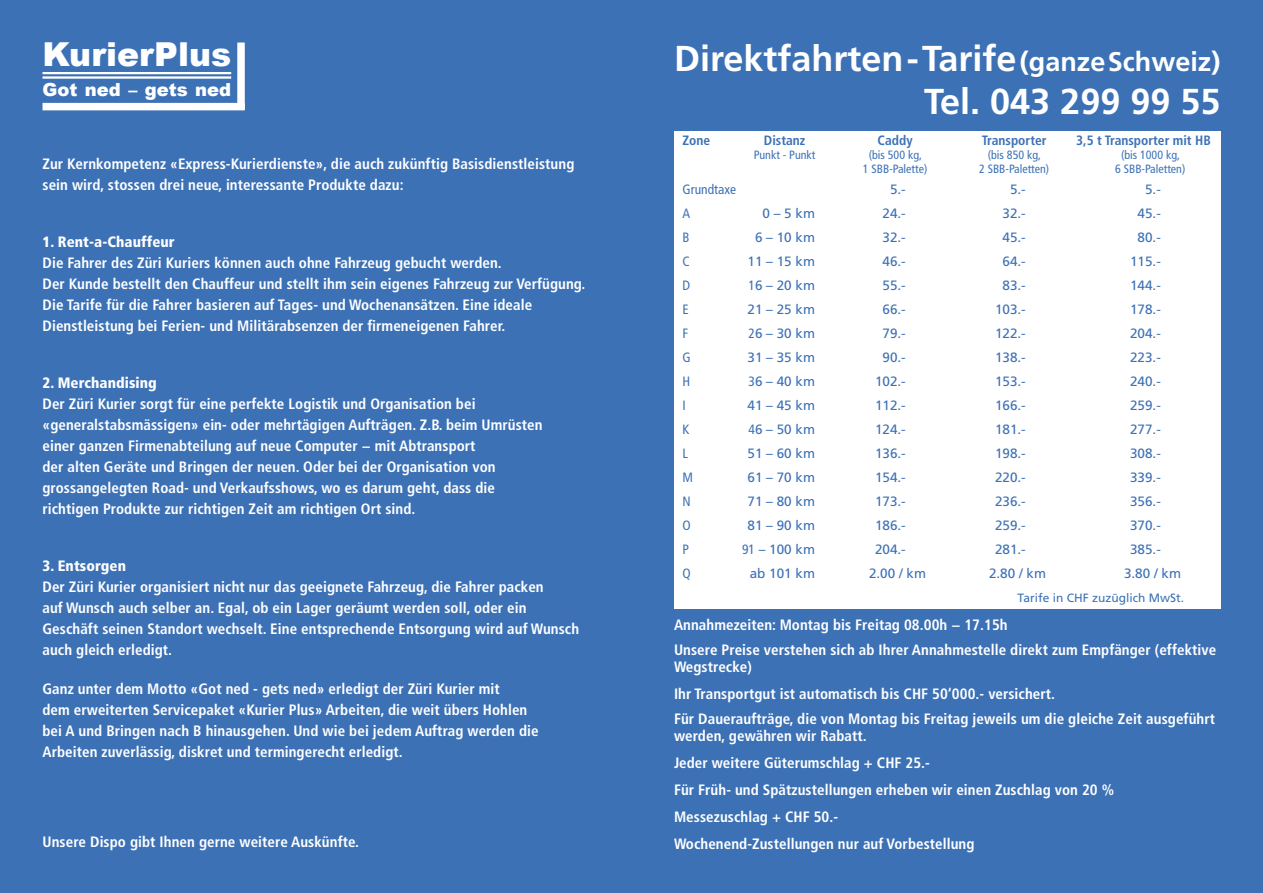
<style>
.page{position:relative;width:1263px;height:893px;background:#3c71b6}
.page>*{position:absolute;margin:0;border:0;box-sizing:border-box;transform-origin:0 0}
.t1{font:700 36px/43.2px "Frutiger";color:#fff;text-align:right}
.t2{font:900 33px "Arial";letter-spacing:.005em;color:#fff}
.t3{font:900 18px "Arial";color:#fff}
.t4{font:700 condensed 15px/21px "Frutiger";letter-spacing:.005em;color:#fff}
.t5{font:900 condensed 15px "Frutiger";letter-spacing:.005em;color:#fff}
.t6{font:13.5px "Frutiger";color:#3c71b6}
.t7{font:700 condensed 13.5px "Frutiger";color:#3c71b6}
.t8{font:condensed 13.5px "Frutiger";color:#3c71b6}
.t9{font:condensed 12px "Frutiger";color:#3c71b6}
.t10{font:12px "Frutiger";color:#3c71b6}
.s1{font-size:27px}
.s2{font-stretch:condensed}
</style>
<div class="page">
<hr style="left:43px;top:72px;width:188px;height:2px;background:#fff">
<hr style="left:43px;top:76px;width:188px;height:3px;background:#fff">
<div style="left:43px;top:103px;width:202px;height:7px;background:#fff"></div>
<div style="left:237px;top:43px;width:8px;height:66px;background:#fff"></div>
<div style="left:674px;top:131px;width:546px;height:478px;background:#fff"></div>
<h2 class="t2" style="left:43px;top:30px;width:190px">KurierPlus</h2>
<p class="t3" style="left:43px;top:77px;width:190px">Got ned – gets ned</p>
<p class="t4" style="left:43px;top:153px;width:533px">Zur Kernkompetenz «Express-Kurierdienste», die auch zukünftig Basisdienstleistung sein wird, stossen drei neue, interessante Produkte dazu:</p>
<p class="t5" style="left:43px;top:233px;width:134px">1. Rent-a-Chauffeur</p>
<p class="t4" style="left:43px;top:252px;width:544px">Die Fahrer des Züri Kuriers können auch ohne Fahrzeug gebucht werden.<br>Der Kunde bestellt den Chauffeur und stellt ihm sein eigenes Fahrzeug zur Verfügung.<br>Die Tarife für die Fahrer basieren auf Tages- und Wochenansätzen. Eine ideale Dienstleistung bei Ferien- und Militärabsenzen der firmeneigenen Fahrer.</p>
<p class="t5" style="left:43px;top:374px;width:116px">2. Merchandising</p>
<p class="t4" style="left:43px;top:393px;width:502px">Der Züri Kurier sorgt für eine perfekte Logistik und Organisation bei «generalstabsmässigen» ein- oder mehrtägigen Aufträgen. Z.B. beim Umrüsten einer ganzen Firmenabteilung auf neue Computer − mit Abtransport<br>der alten Geräte und Bringen der neuen. Oder bei der Organisation von grossangelegten Road- und Verkaufsshows, wo es darum geht, dass die richtigen Produkte zur richtigen Zeit am richtigen Ort sind.</p>
<p class="t5" style="left:43px;top:557px;width:85px">3. Entsorgen</p>
<p class="t4" style="left:43px;top:576px;width:538px">Der Züri Kurier organisiert nicht nur das geeignete Fahrzeug, die Fahrer packen<br>auf Wunsch auch selber an. Egal, ob ein Lager geräumt werden soll, oder ein Geschäft seinen Standort wechselt. Eine entsprechende Entsorgung wird auf Wunsch auch gleich erledigt.</p>
<p class="t4" style="left:43px;top:678px;width:498px">Ganz unter dem Motto «Got ned - gets ned» erledigt der Züri Kurier mit<br>dem erweiterten Servicepaket «Kurier Plus» Arbeiten, die weit übers Hohlen bei A und Bringen nach B hinausgehen. Und wie bei jedem Auftrag werden die Arbeiten zuverlässig, diskret und termingerecht erledigt.</p>
<p class="t4" style="left:43px;top:831px;width:318px">Unsere Dispo gibt Ihnen gerne weitere Auskünfte.</p>
<h1 class="t1" style="left:674px;top:36px;width:548px">Direktfahrten - Tarife <span class="s1">(ganze Schweiz)<br></span>Tel. 043 299 99 55</h1>
<p class="t7" style="left:682px;top:132px;width:29px">Zone</p>
<p class="t7" style="left:764px;top:132px;width:43px">Distanz</p>
<p class="t7" style="left:878px;top:132px;width:37px">Caddy</p>
<p class="t7" style="left:982px;top:132px;width:66px">Transporter</p>
<p class="t7" style="left:1076px;top:132px;width:136px">3,5 t Transporter mit HB</p>
<p class="t9" style="left:754px;top:148px;width:63px">Punkt - Punkt</p>
<p class="t9" style="left:869px;top:148px;width:55px">(bis 500 kg,</p>
<p class="t9" style="left:988px;top:148px;width:55px">(bis 850 kg,</p>
<p class="t9" style="left:1121px;top:148px;width:60px">(bis 1000 kg,</p>
<p class="t9" style="left:863px;top:162px;width:66px">1 SBB-Palette)</p>
<p class="t9" style="left:979px;top:162px;width:72px">2 SBB-Paletten)</p>
<p class="t9" style="left:1115px;top:162px;width:72px">6 SBB-Paletten)</p>
<p class="t8" style="left:682px;top:182px;width:55px">Grundtaxe</p>
<p class="t6" style="left:890px;top:182px;width:17px">5.-</p>
<p class="t6" style="left:1010px;top:182px;width:17px">5.-</p>
<p class="t6" style="left:1145px;top:182px;width:17px">5.-</p>
<p class="t8" style="left:682px;top:206px;width:9px">A</p>
<p class="t6" style="left:762px;top:206px;width:54px">0–5km</p>
<p class="t6" style="left:882px;top:206px;width:25px">24.-</p>
<p class="t6" style="left:1002px;top:206px;width:25px">32.-</p>
<p class="t6" style="left:1137px;top:206px;width:25px">45.-</p>
<p class="t8" style="left:682px;top:230px;width:9px">B</p>
<p class="t6" style="left:755px;top:230px;width:62px">6–10km</p>
<p class="t6" style="left:882px;top:230px;width:25px">32.-</p>
<p class="t6" style="left:1002px;top:230px;width:25px">45.-</p>
<p class="t6" style="left:1137px;top:230px;width:25px">80.-</p>
<p class="t8" style="left:682px;top:254px;width:9px">C</p>
<p class="t6" style="left:747px;top:254px;width:69px">11 – 15 km</p>
<p class="t6" style="left:882px;top:254px;width:25px">46.-</p>
<p class="t6" style="left:1002px;top:254px;width:25px">64.-</p>
<p class="t6" style="left:1130px;top:254px;width:32px">115.-</p>
<p class="t8" style="left:682px;top:278px;width:9px">D</p>
<p class="t6" style="left:748px;top:278px;width:68px"><span class="s2">1</span>6 – 20 km</p>
<p class="t6" style="left:882px;top:278px;width:25px">55.-</p>
<p class="t6" style="left:1002px;top:278px;width:25px">83.-</p>
<p class="t6" style="left:1130px;top:278px;width:32px">144.-</p>
<p class="t8" style="left:682px;top:302px;width:8px">E</p>
<p class="t6" style="left:747px;top:302px;width:69px">21 – 25 km</p>
<p class="t6" style="left:882px;top:302px;width:25px">66.-</p>
<p class="t6" style="left:995px;top:302px;width:32px">103.-</p>
<p class="t6" style="left:1130px;top:302px;width:32px">178.-</p>
<p class="t8" style="left:682px;top:326px;width:7px">F</p>
<p class="t6" style="left:748px;top:326px;width:68px"><span class="s2">2</span>6 – 30 km</p>
<p class="t6" style="left:882px;top:326px;width:25px">79.-</p>
<p class="t6" style="left:995px;top:326px;width:32px">122.-</p>
<p class="t6" style="left:1130px;top:326px;width:32px">204.-</p>
<p class="t8" style="left:682px;top:350px;width:10px">G</p>
<p class="t6" style="left:747px;top:350px;width:69px">31 – 35 km</p>
<p class="t6" style="left:882px;top:350px;width:25px">90.-</p>
<p class="t6" style="left:995px;top:350px;width:32px">138.-</p>
<p class="t6" style="left:1130px;top:350px;width:32px">223.-</p>
<p class="t8" style="left:682px;top:374px;width:9px">H</p>
<p class="t6" style="left:748px;top:374px;width:68px"><span class="s2">3</span>6 – 40 km</p>
<p class="t6" style="left:875px;top:374px;width:32px">102.-</p>
<p class="t6" style="left:995px;top:374px;width:32px">153.-</p>
<p class="t6" style="left:1130px;top:374px;width:32px">240.-</p>
<p class="t8" style="left:682px;top:398px;width:5px">I</p>
<p class="t6" style="left:747px;top:398px;width:69px">41 – 45 km</p>
<p class="t6" style="left:875px;top:398px;width:32px">112.-</p>
<p class="t6" style="left:995px;top:398px;width:32px">166.-</p>
<p class="t6" style="left:1130px;top:398px;width:32px">259.-</p>
<p class="t8" style="left:682px;top:422px;width:9px">K</p>
<p class="t6" style="left:748px;top:422px;width:68px"><span class="s2">4</span>6 – 50 km</p>
<p class="t6" style="left:875px;top:422px;width:32px">124.-</p>
<p class="t6" style="left:995px;top:422px;width:32px">181.-</p>
<p class="t6" style="left:1130px;top:422px;width:32px">277.-</p>
<p class="t8" style="left:682px;top:446px;width:7px">L</p>
<p class="t6" style="left:747px;top:446px;width:69px">51 – 60 km</p>
<p class="t6" style="left:875px;top:446px;width:32px">136.-</p>
<p class="t6" style="left:995px;top:446px;width:32px">198.-</p>
<p class="t6" style="left:1130px;top:446px;width:32px">308.-</p>
<p class="t8" style="left:682px;top:470px;width:12px">M</p>
<p class="t6" style="left:747px;top:470px;width:69px">61 – 70 km</p>
<p class="t6" style="left:875px;top:470px;width:32px">154.-</p>
<p class="t6" style="left:995px;top:470px;width:32px">220.-</p>
<p class="t6" style="left:1130px;top:470px;width:32px">339.-</p>
<p class="t8" style="left:682px;top:494px;width:10px">N</p>
<p class="t6" style="left:747px;top:494px;width:69px">71 – 80 km</p>
<p class="t6" style="left:875px;top:494px;width:32px">173.-</p>
<p class="t6" style="left:995px;top:494px;width:32px">236.-</p>
<p class="t6" style="left:1130px;top:494px;width:32px">356.-</p>
<p class="t8" style="left:682px;top:518px;width:10px">O</p>
<p class="t6" style="left:747px;top:518px;width:69px">81 – 90 km</p>
<p class="t6" style="left:875px;top:518px;width:32px">186.-</p>
<p class="t6" style="left:995px;top:518px;width:32px">259.-</p>
<p class="t6" style="left:1130px;top:518px;width:32px">370.-</p>
<p class="t8" style="left:682px;top:542px;width:8px">P</p>
<p class="t6" style="left:742px;top:542px;width:74px"><span class="s2">91</span> – 100 km</p>
<p class="t6" style="left:875px;top:542px;width:32px">204.-</p>
<p class="t6" style="left:995px;top:542px;width:32px">281.-</p>
<p class="t6" style="left:1130px;top:542px;width:32px">385.-</p>
<p class="t8" style="left:682px;top:566px;width:10px">Q</p>
<p class="t6" style="left:750px;top:566px;width:67px">ab 101 km</p>
<p class="t6" style="left:869px;top:566px;width:59px">2.00 / km</p>
<p class="t6" style="left:989px;top:566px;width:59px">2.80 / km</p>
<p class="t6" style="left:1124px;top:566px;width:59px">3.80 / km</p>
<p class="t10" style="left:1017px;top:591px;width:168px">Tarife in CHF zuzüglich MwSt.</p>
<p class="t4" style="left:674px;top:612px;width:544px;line-height:25.5px">Annahmezeiten: Montag bis Freitag 08.00h − 17.15h<br>Unsere Preise verstehen sich ab Ihrer Annahmestelle direkt zum Empfänger (effektive</p>
<p class="t4" style="left:674px;top:653px;width:383px;line-height:27px">Wegstrecke)<br>Ihr Transportgut ist automatisch bis CHF 50‘000.- versichert.</p>
<p class="t4" style="left:674px;top:711px;width:542px;line-height:16.5px">Für Daueraufträge, die von Montag bis Freitag jeweils um die gleiche Zeit ausgeführt werden, gewähren wir Rabatt.</p>
<p class="t4" style="left:674px;top:749px;width:442px;line-height:27px">Jeder weitere Güterumschlag + CHF 25.-<br>Für Früh- und Spätzustellungen erheben wir einen Zuschlag von 20 % Messezuschlag + CHF 50.-<br>Wochenend-Zustellungen nur auf Vorbestellung</p>
</div>
